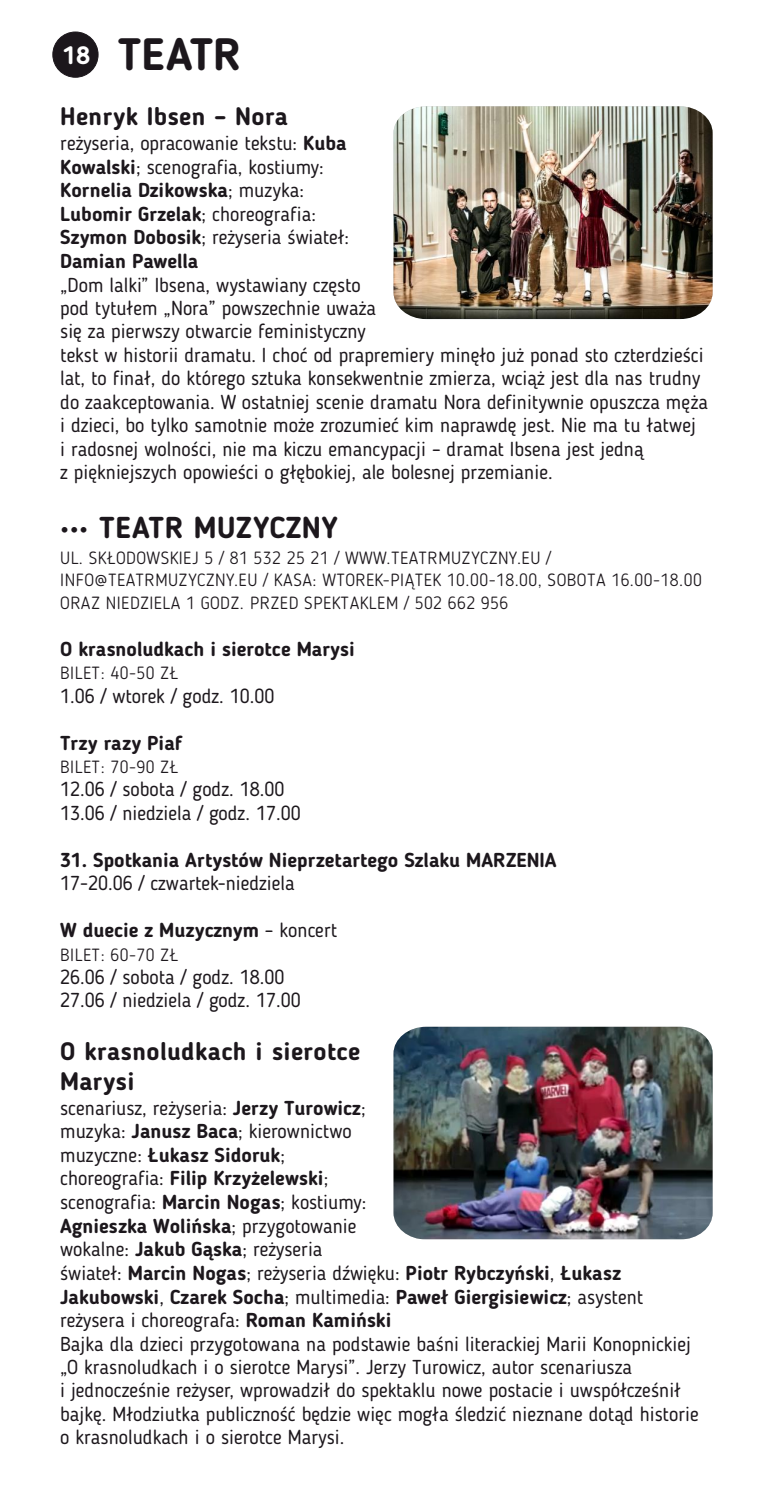
<style>
.page{position:relative;width:780px;height:1489px;background:#fff}
.page>*{position:absolute;margin:0;border:0;box-sizing:border-box;transform-origin:0 0}
.t1{font:700 45px "Blogger Sans";color:#1c171c}
.t2{font:700 30px "Blogger Sans";letter-spacing:.02em;color:#1c171c}
.t3{font:700 25px/29.5px "Blogger Sans";letter-spacing:.015em;color:#1c171c}
.t4{font:700 25px "Blogger Sans";color:#fff}
.t5{font:20px/23.5px "Blogger Sans";color:#1c171c}
.t6{font:700 20px "Blogger Sans";color:#1c171c}
.t7{font:300 17.5px/22.5px "Blogger Sans";letter-spacing:.03em;color:#1c171c}
.s1{font-weight:700}
.s2{font-weight:400}
</style>
<div class="page">
<div style="left:53px;top:32px;width:45px;height:45px;background:#1c171c;border:1px solid #1c171c;border-radius:50%"></div>
<img style="left:393px;top:106px;width:319px;height:213px">
<img style="left:393px;top:1026px;width:319px;height:213px">
<p class="t4" style="left:62px;top:45px;width:29px">18</p>
<h1 class="t1" style="left:118px;top:36px;width:124px">TEATR</h1>
<p class="t3" style="left:60px;top:104px;width:229px">Henryk Ibsen – Nora</p>
<p class="t5" style="left:60px;top:133px;width:290px">reżyseria, opracowanie tekstu: <span class="s1">Kuba<br>Kowalski</span>; scenografia, kostiumy:<br><span class="s1">Kornelia Dzikowska</span>; muzyka:<br><span class="s1">Lubomir Grzelak</span>; choreografia:<br><span class="s1">Szymon Dobosik</span>; reżyseria świateł:<br><span class="s1">Damian Pawella</span></p>
<p class="t5" style="left:60px;top:274px;width:649px">„Dom lalki” Ibsena, wystawiany często<br>pod tytułem „Nora” powszechnie uważa<br>się za pierwszy otwarcie feministyczny<br>tekst w historii dramatu. I choć od prapremiery minęło już ponad sto czterdzieści lat, to finał, do którego sztuka konsekwentnie zmierza, wciąż jest dla nas trudny do zaakceptowania. W ostatniej scenie dramatu Nora definitywnie opuszcza męża i dzieci, bo tylko samotnie może zrozumieć kim naprawdę jest. Nie ma tu łatwej<br>i radosnej wolności, nie ma kiczu emancypacji – dramat Ibsena jest jedną<br>z piękniejszych opowieści o głębokiej, ale bolesnej przemianie.</p>
<h2 class="t2" style="left:60px;top:515px;width:279px">••• TEATR MUZYCZNY</h2>
<p class="t7" style="left:60px;top:548px;width:643px">UL. SKŁODOWSKIEJ 5 / 81 532 25 21 / WWW.TEATRMUZYCZNY.EU /<br>INFO@TEATRMUZYCZNY.EU / KASA: WTOREK-PIĄTEK 10.00-18.00, SOBOTA 16.00-18.00<br>ORAZ NIEDZIELA 1 GODZ. PRZED SPEKTAKLEM / 502 662 956</p>
<p class="t6" style="left:60px;top:640px;width:296px">O krasnoludkach i sierotce Marysi</p>
<p class="t7" style="left:60px;top:663px;width:119px">BILET: 40-50 ZŁ</p>
<p class="t5" style="left:60px;top:685px;width:216px">1.06 / wtorek / godz. 10.00</p>
<p class="t6" style="left:60px;top:734px;width:123px">Trzy razy Piaf</p>
<p class="t7" style="left:60px;top:757px;width:119px">BILET: 70-90 ZŁ</p>
<p class="t5" style="left:60px;top:779px;width:242px">12.06 / sobota / godz. 18.00<br>13.06 / niedziela / godz. 17.00</p>
<p class="t6" style="left:60px;top:851px;width:498px">31. Spotkania Artystów Nieprzetartego Szlaku MARZENIA</p>
<p class="t5" style="left:60px;top:873px;width:236px">17-20.06 / czwartek-niedziela</p>
<p class="t6" style="left:60px;top:922px;width:278px">W duecie z Muzycznym <span class="s2">– koncert</span></p>
<p class="t7" style="left:60px;top:944px;width:119px">BILET: 60-70 ZŁ</p>
<p class="t5" style="left:60px;top:967px;width:242px">26.06 / sobota / godz. 18.00<br>27.06 / niedziela / godz. 17.00</p>
<p class="t3" style="left:60px;top:1039px;width:302px">O krasnoludkach i sierotce<br>Marysi</p>
<p class="t5" style="left:60px;top:1097px;width:640px">scenariusz, reżyseria: <span class="s1">Jerzy Turowicz</span>;<br>muzyka: <span class="s1">Janusz Baca</span>; kierownictwo<br>muzyczne: <span class="s1">Łukasz Sidoruk</span>;<br>choreografia: <span class="s1">Filip Krzyżelewski</span>;<br>scenografia: <span class="s1">Marcin Nogas</span>; kostiumy:<br><span class="s1">Agnieszka Wolińska</span>; przygotowanie<br>wokalne: <span class="s1">Jakub Gąska</span>; reżyseria<br>świateł: <span class="s1">Marcin Nogas</span>; reżyseria dźwięku: <span class="s1">Piotr Rybczyński</span>, <span class="s1">Łukasz Jakubowski</span>, <span class="s1">Czarek Socha</span>; multimedia: <span class="s1">Paweł Giergisiewicz</span>; asystent reżysera i choreografa: <span class="s1">Roman Kamiński<br></span>Bajka dla dzieci przygotowana na podstawie baśni literackiej Marii Konopnickiej „O krasnoludkach i o sierotce Marysi”. Jerzy Turowicz, autor scenariusza<br>i jednocześnie reżyser, wprowadził do spektaklu nowe postacie i uwspółcześnił bajkę. Młodziutka publiczność będzie więc mogła śledzić nieznane dotąd historie o krasnoludkach i o sierotce Marysi.</p>
</div>
